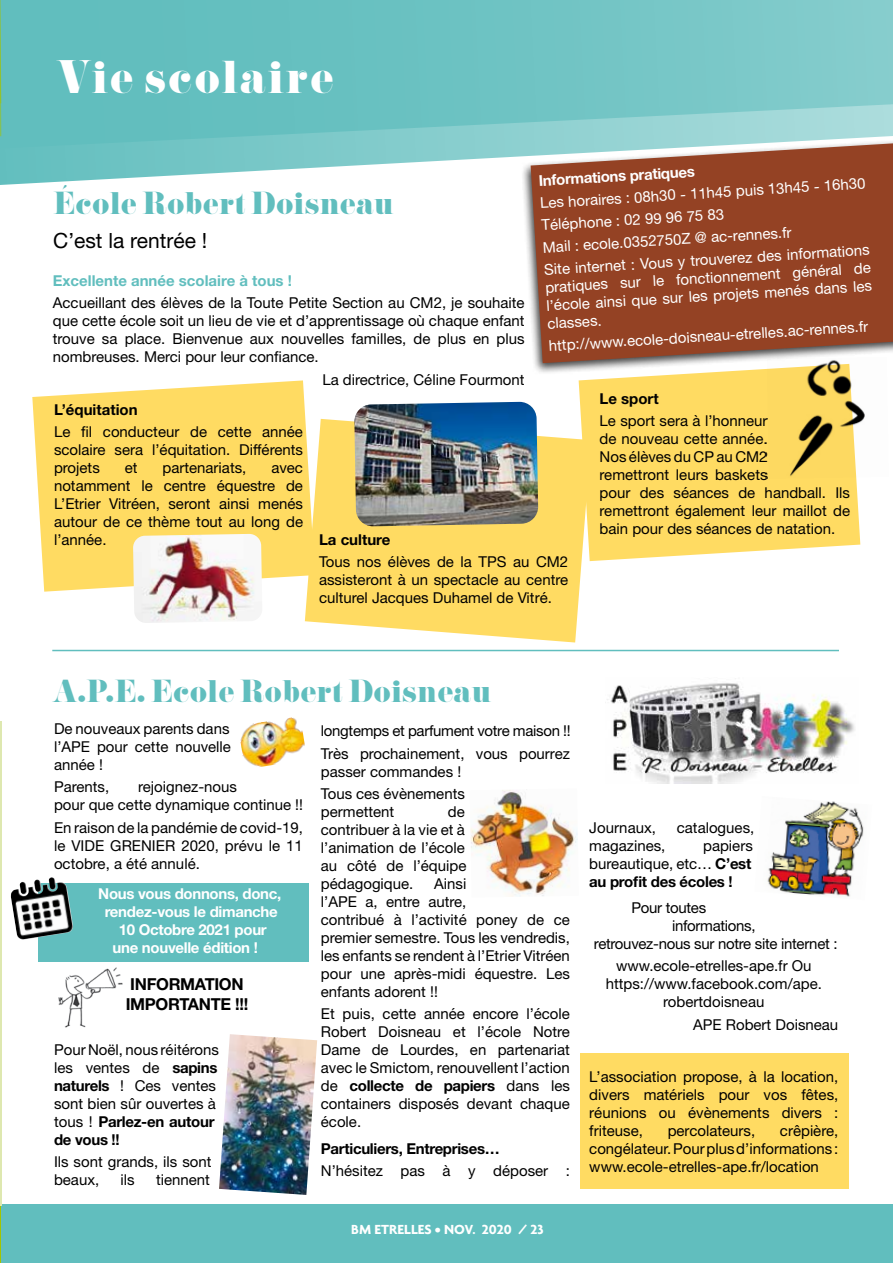
<style>
.page{position:relative;width:893px;height:1263px;background:#fff}
.page>*{position:absolute;margin:0;border:0;box-sizing:border-box;transform-origin:0 0}
.t1{font:42px "Pistilli";letter-spacing:.04em;color:#fff}
.t2{font:28.5px "Pistilli";color:#61bebe}
.t3{font:21px "Helvetica Neue";color:#000}
.t4{font:700 16.5px/19.8px "Helvetica Neue";letter-spacing:-.02em;color:#000}
.t5{font:15px/18px "Helvetica Neue";color:#000;text-align:justify}
.t6{font:15px/22.2px "Helvetica Neue";color:#fff}
.t7{font:15px/22.2px "Helvetica Neue";letter-spacing:-.02em;color:#000}
.t8{font:700 15px/18px "Helvetica Neue";letter-spacing:-.02em;color:#fff;text-align:center}
.t9{font:700 15px "Helvetica Neue";letter-spacing:-.02em;color:#000}
.t10{font:700 15px "Helvetica Neue";color:#61bebe}
.t11{font:700 15px "Helvetica Neue";color:#000}
.t12{font:700 14.25px "Agenda";color:#fff}
.s1{font-weight:700}
</style>
<div class="page">
<div style="left:0;top:1204px;width:893px;height:59px;background:#61bebe"></div>
<svg style="left:1px;top:0;width:892px;height:185px;background:#78c7c7"></svg>
<hr style="left:0;top:1204px;width:1px;height:59px;background:#a4c400">
<svg style="left:0;top:0;width:1px;height:185px"></svg>
<hr style="left:52px;top:650px;width:787px;height:1px;background:#61bebe">
<div style="left:39px;top:883px;width:270px;height:79px;background:#61bebe"></div>
<div style="left:579px;top:375px;width:281px;height:186px;background:#ffdb62"></div>
<div style="left:580px;top:1053px;width:269px;height:135px;background:#ffdb62"></div>
<div style="left:521px;top:138px;width:372px;height:237px;background:#000;opacity:.75"></div>
<svg style="left:531px;top:143px;width:362px;height:220px;background:#985035"></svg>
<svg style="left:32px;top:380px;width:274px;height:212px;background:#fede70"></svg>
<svg style="left:305px;top:419px;width:286px;height:223px;background:#fedf76"></svg>
<img style="left:133px;top:534px;width:129px;height:89px">
<img style="left:767px;top:357px;width:122px;height:122px">
<img style="left:354px;top:402px;width:184px;height:124px">
<img style="left:607px;top:683px;width:248px;height:100px">
<img style="left:470px;top:790px;width:108px;height:107px">
<img style="left:767px;top:801px;width:97px;height:96px">
<img style="left:240px;top:717px;width:65px;height:50px">
<img style="left:58px;top:967px;width:65px;height:61px">
<img style="left:20px;top:877px;width:38px;height:19px">
<img style="left:219px;top:1034px;width:98px;height:161px">
<hr style="left:0;top:721px;width:2px;height:485px;background:#dee8b0">
<h1 class="t1" style="left:56px;top:50px;width:279px">Vie scolaire</h1>
<h2 class="t2" style="left:53px;top:185px;width:342px">École Robert Doisneau</h2>
<h3 class="t3" style="left:53px;top:228px;width:156px">C’est la rentrée !</h3>
<p class="t10" style="left:53px;top:271px;width:241px">Excellente année scolaire à tous !</p>
<p class="t5" style="left:53px;top:294px;width:473px">Accueillant des élèves de la Toute Petite Section au CM2, je souhaite que cette école soit un lieu de vie et d’apprentissage où chaque enfant trouve sa place. Bienvenue aux nouvelles familles, de plus en plus nombreuses. Merci pour leur confiance.</p>
<p class="t5" style="left:322px;top:370px;width:204px">La directrice, Céline Fourmont</p>
<p class="t8" style="left:538px;top:172px;width:158px;rotate:-4deg">Informations pratiques</p>
<p class="t6" style="left:539px;top:193px;width:328px;rotate:-4deg">Les horaires : 08h30 - 11h45 puis 13h45 - 16h30<br>Téléphone : 02 99 96 75 83<br>Mail : ecole.0352750Z @ ac-rennes.fr<br>Site internet : Vous y trouverez des informations</p>
<p class="t6" style="left:544px;top:280px;width:328px;line-height:17.4px;text-align:justify;rotate:-4deg">pratiques sur le fonctionnement général de l’école ainsi que sur les projets menés dans les classes.</p>
<p class="t6" style="left:548px;top:336px;width:321px;rotate:-4deg">http://www.ecole-doisneau-etrelles.ac-rennes.fr</p>
<p class="t11" style="left:54px;top:400px;width:85px">L’équitation</p>
<p class="t5" style="left:54px;top:422px;width:251px">Le fil conducteur de cette année scolaire sera l’équitation. Différents projets</p>
<p class="t5" style="left:125px;top:458px;width:14px">et</p>
<p class="t5" style="left:163px;top:458px;width:85px">partenariats,</p>
<p class="t5" style="left:54px;top:458px;width:251px;text-indent:217px">avec notamment le centre équestre de L’Etrier Vitréen, seront ainsi menés autour de ce thème tout au long de l’année.</p>
<p class="t11" style="left:319px;top:530px;width:73px">La culture</p>
<p class="t5" style="left:319px;top:553px;width:251px">Tous nos élèves de la TPS au CM2 assisteront à un spectacle au centre culturel Jacques Duhamel de Vitré.</p>
<p class="t9" style="left:600px;top:389px;width:61px">Le sport</p>
<p class="t5" style="left:600px;top:412px;width:252px;text-align:left">Le sport sera à l’honneur<br>de nouveau cette année.<br>Nos élèves du CP au CM2<br>remettront leurs baskets<br>pour des séances de handball. Ils remettront également leur maillot de bain pour des séances de natation.</p>
<h2 class="t2" style="left:52px;top:673px;width:441px">A.P.E. Ecole Robert Doisneau</h2>
<p class="t5" style="left:54px;top:720px;width:178px">De nouveaux parents dans l’APE pour cette nouvelle année !</p>
<p class="t5" style="left:54px;top:778px;width:57px">Parents,</p>
<p class="t7" style="left:321px;top:720px;width:251px">longtemps et parfument votre maison !!<br>Très prochainement, vous pourrez</p>
<p class="t5" style="left:321px;top:760px;width:146px;line-height:22.2px">passer commandes !<br>Tous ces évènements</p>
<p class="t5" style="left:321px;top:802px;width:75px">permettent</p>
<p class="t5" style="left:54px;top:778px;width:251px;text-indent:84px">rejoignez-nous<br>pour que cette dynamique continue !!</p>
<p class="t5" style="left:54px;top:818px;width:251px">En raison de la pandémie de covid-19, le VIDE GRENIER 2020, prévu le 11 octobre, a été annulé.</p>
<p class="t8" style="left:98px;top:885px;width:185px">Nous vous donnons, donc, rendez-vous le dimanche<br>10 Octobre 2021 pour<br>une nouvelle édition !</p>
<p class="t4" style="left:126px;top:974px;width:124px">INFORMATION<br>IMPORTANTE !!!</p>
<p class="t5" style="left:54px;top:1040px;width:166px;text-align:left">Pour Noël, nous réitérons les ventes de <span class="s1">sapins naturels</span> ! Ces ventes sont bien sûr ouvertes à tous ! <span class="s1">Parlez-en autour de vous !!</span></p>
<p class="t5" style="left:54px;top:1152px;width:159px">Ils sont grands, ils sont beaux,</p>
<p class="t5" style="left:321px;top:802px;width:147px;text-indent:127px">de contribuer à la vie et à l’animation de l’école au côté de l’équipe pédagogique.</p>
<p class="t5" style="left:321px;top:874px;width:251px;text-align:left;text-indent:113px">Ainsi<br>l’APE a, entre autre,<br>contribué à l’activité poney de ce premier semestre. Tous les vendredis, les enfants se rendent à l’Etrier Vitréen pour une après-midi équestre. Les enfants adorent !!</p>
<p class="t5" style="left:321px;top:1004px;width:251px">Et puis, cette année encore l’école Robert Doisneau et l’école Notre Dame de Lourdes, en partenariat avec le Smictom, renouvellent l’action de <span class="s1">collecte de papiers</span> dans les containers disposés devant chaque école.</p>
<p class="t9" style="left:321px;top:1139px;width:180px">Particuliers, Entreprises…</p>
<p class="t5" style="left:321px;top:1161px;width:250px">N’hésitez pas à y déposer :</p>
<p class="t5" style="left:121px;top:1170px;width:16px">ils</p>
<p class="t5" style="left:156px;top:1170px;width:55px">tiennent</p>
<p class="t12" style="left:351px;top:1221px;width:194px">BM ETRELLES • NOV. 2020 / 23</p>
<p class="t5" style="left:589px;top:818px;width:68px">Journaux,</p>
<p class="t5" style="left:677px;top:818px;width:79px">catalogues,</p>
<p class="t5" style="left:589px;top:836px;width:78px">magazines,</p>
<p class="t5" style="left:589px;top:836px;width:165px;text-indent:114px">papiers bureautique, etc… <span class="s1">C’est au profit des écoles !</span></p>
<p class="t7" style="left:631px;top:896px;width:76px">Pour toutes</p>
<p class="t7" style="left:672px;top:914px;width:85px">informations,</p>
<p class="t7" style="left:594px;top:932px;width:245px">retrouvez-nous sur notre site internet :</p>
<p class="t5" style="left:606px;top:957px;width:218px;text-align:center">www.ecole-etrelles-ape.fr Ou https://www.facebook.com/ape. robertdoisneau</p>
<p class="t5" style="left:693px;top:1015px;width:147px">APE Robert Doisneau</p>
<p class="t5" style="left:589px;top:1067px;width:251px">L’association propose, à la location, divers matériels pour vos fêtes, réunions ou évènements divers : friteuse,</p>
<p class="t5" style="left:589px;top:1121px;width:251px;text-indent:191px">crêpière, congélateur. Pour plus d’informations : www.ecole-etrelles-ape.fr/location</p>
<p class="t5" style="left:668px;top:1121px;width:89px">percolateurs,</p>
</div>
